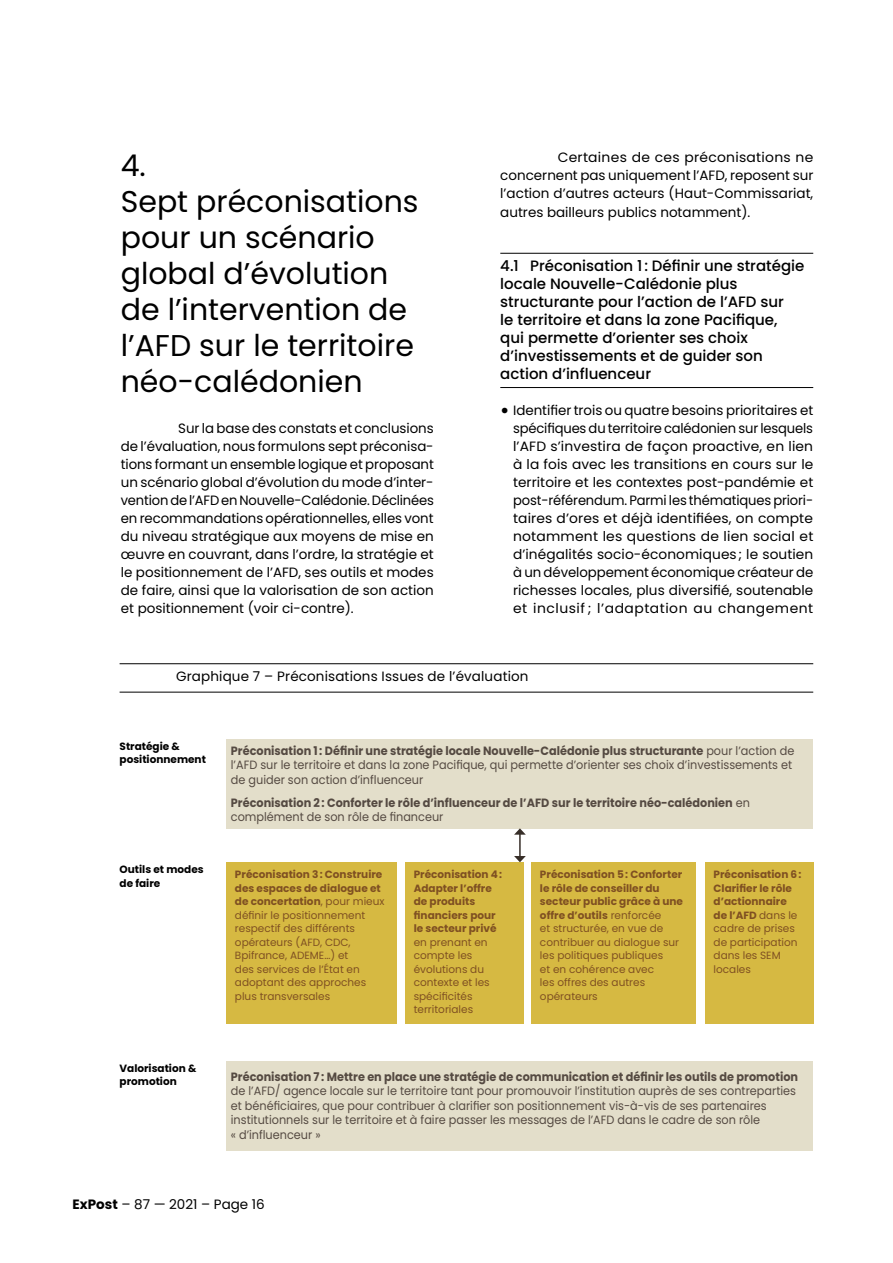
<style>
.page{position:relative;width:893px;height:1263px;background:#fff}
.page>*{position:absolute;margin:0;border:0;box-sizing:border-box;transform-origin:0 0}
.t1{font:30px/36.2px "Poppins";color:#000}
.t2{font:500 15px/18px "Poppins";color:#000}
.t3{font:13.5px/18px "Poppins";color:#000;text-align:justify}
.t4{font:12px/14.4px "Poppins";color:#554a42;scale:.94 1}
.t5{font:700 12px/14.4px "Poppins";color:#554a42;scale:.94 1}
.t6{font:10.5px/13.5px "Poppins";color:#7f5022}
.t7{font:700 10.5px/13.5px "Poppins";color:#7f5022}
.t8{font:700 10.5px/13.5px "Poppins";color:#000}
.s1{font-size:22.5px}
.s2{font-weight:700}
.s3{font-weight:400}
</style>
<div class="page">
<hr style="left:500px;top:253px;width:313px;height:1px;background:#000">
<hr style="left:500px;top:387px;width:313px;height:1px;background:#000">
<hr style="left:120px;top:663px;width:693px;height:1px;background:#000">
<hr style="left:120px;top:692px;width:693px;height:1px;background:#000">
<div style="left:227px;top:739px;width:586px;height:89px;background:#e3deca"></div>
<div style="left:227px;top:1061px;width:586px;height:89px;background:#e3deca"></div>
<hr style="left:519px;top:834px;width:2px;height:23px;background:#372e28">
<svg style="left:514px;top:828px;width:12px;height:7px"></svg>
<svg style="left:514px;top:856px;width:12px;height:6px"></svg>
<div style="left:226px;top:862px;width:171px;height:162px;background:#d6b942"></div>
<div style="left:405px;top:862px;width:118px;height:162px;background:#d6b942"></div>
<div style="left:531px;top:862px;width:165px;height:162px;background:#d6b942"></div>
<div style="left:705px;top:862px;width:108px;height:162px;background:#d6b942"></div>
<h1 class="t1" style="left:121px;top:147px;width:299px">4.<br>Sept préconisations pour un scénario global d’évolution de l’intervention de l’AFD sur le territoire néo-calédonien</h1>
<p class="t3" style="left:121px;top:419px;width:315px;text-indent:57px">Sur la base des constats et conclusions de l’évaluation, nous formulons sept préconisa&shy;tions formant un ensemble logique et proposant un scénario global d’évolution du mode d’inter&shy;vention de l’AFD en Nouvelle-Calédonie. Déclinées en recommandations opérationnelles, elles vont du niveau stratégique aux moyens de mise en œuvre en couvrant, dans l’ordre, la stratégie et le positionnement de l’AFD, ses outils et modes de faire, ainsi que la valorisation de son action et positionnement (voir ci-contre).</p>
<p class="t3" style="left:500px;top:149px;width:315px;text-indent:57px">Certaines de ces préconisations ne concernent pas uniquement l’AFD, reposent sur l’action d’autres acteurs (Haut-Commissariat, autres bailleurs publics notamment).</p>
<p class="t2" style="left:500px;top:256px;width:306px">4.1 Préconisation 1: Définir une stratégie locale Nouvelle-Calédonie plus structurante pour l’action de l’AFD sur<br>le territoire et dans la zone Pacifique, qui permette d’orienter ses choix d’investissements et de guider son action d’influenceur</p>
<p class="t3" style="left:513px;top:401px;width:302px;text-indent:-13px"><span class="s1">•</span> Identifier trois ou quatre besoins prioritaires et spécifiques du territoire calédonien sur lesquels l’AFD s’investira de façon proactive, en lien à la fois avec les transitions en cours sur le territoire et les contextes post-pandémie et post-référendum. Parmi les thématiques priori&shy;taires d’ores et déjà identifiées, on compte notamment les questions de lien social et d’inégalités socio-économiques; le soutien à un développement économique créateur de richesses locales, plus diversifié, soutenable et inclusif ; l’adaptation au changement</p>
<p class="t3" style="left:176px;top:667px;width:354px">Graphique 7 – Préconisations Issues de l’évaluation</p>
<p class="t8" style="left:120px;top:740px;width:88px">Stratégie &amp; positionnement</p>
<p class="t8" style="left:120px;top:863px;width:86px">Outils et modes de faire</p>
<p class="t8" style="left:120px;top:1061px;width:78px">Valorisation &amp; promotion</p>
<p class="t4" style="left:231px;top:743px;width:601px"><span class="s2">Préconisation 1: Définir une stratégie locale Nouvelle-Calédonie plus structurante</span> pour l’action de l’AFD sur le territoire et dans la zone Pacifique, qui permette d’orienter ses choix d’investissements et de guider son action d’influenceur</p>
<p class="t5" style="left:231px;top:795px;width:554px">Préconisation 2: Conforter le rôle d’influenceur de l’AFD sur le territoire néo-calédonien <span class="s3">en complément de son rôle de financeur</span></p>
<p class="t6" style="left:235px;top:868px;width:151px"><span class="s2">Préconisation 3: Construire des espaces de dialogue et de concertation</span>, pour mieux définir le positionnement respectif des différents opérateurs (AFD, CDC,<br>Bpifrance, ADEME…) et<br>des services de l’État en adoptant des approches plus transversales</p>
<p class="t7" style="left:414px;top:868px;width:90px">Préconisation 4:<br>Adapter l’offre de produits financiers pour le secteur privé</p>
<p class="t6" style="left:414px;top:935px;width:78px">en prenant en compte les évolutions du contexte et les spécificités territoriales</p>
<p class="t6" style="left:540px;top:868px;width:145px"><span class="s2">Préconisation 5: Conforter le rôle de conseiller du secteur public grâce à une offre d’outils</span> renforcée<br>et structurée, en vue de contribuer au dialogue sur les politiques publiques<br>et en cohérence avec<br>les offres des autres opérateurs</p>
<p class="t6" style="left:714px;top:868px;width:90px"><span class="s2">Préconisation 6:<br>Clarifier le rôle d’actionnaire de l’AFD</span> dans le cadre de prises de participation dans les SEM locales</p>
<p class="t5" style="left:231px;top:1070px;width:605px">Préconisation 7: Mettre en place une stratégie de communication et définir les outils de promotion</p>
<p class="t4" style="left:231px;top:1084px;width:603px">de l’AFD/ agence locale sur le territoire tant pour promouvoir l’institution auprès de ses contreparties et bénéficiaires, que pour contribuer à clarifier son positionnement vis-à-vis de ses partenaires institutionnels sur le territoire et à faire passer les messages de l’AFD dans le cadre de son rôle<br>« d’influenceur »</p>
<p class="t3" style="left:73px;top:1195px;width:194px"><span class="s2">ExPost</span> – 87 — 2021 – Page 16</p>
</div>
